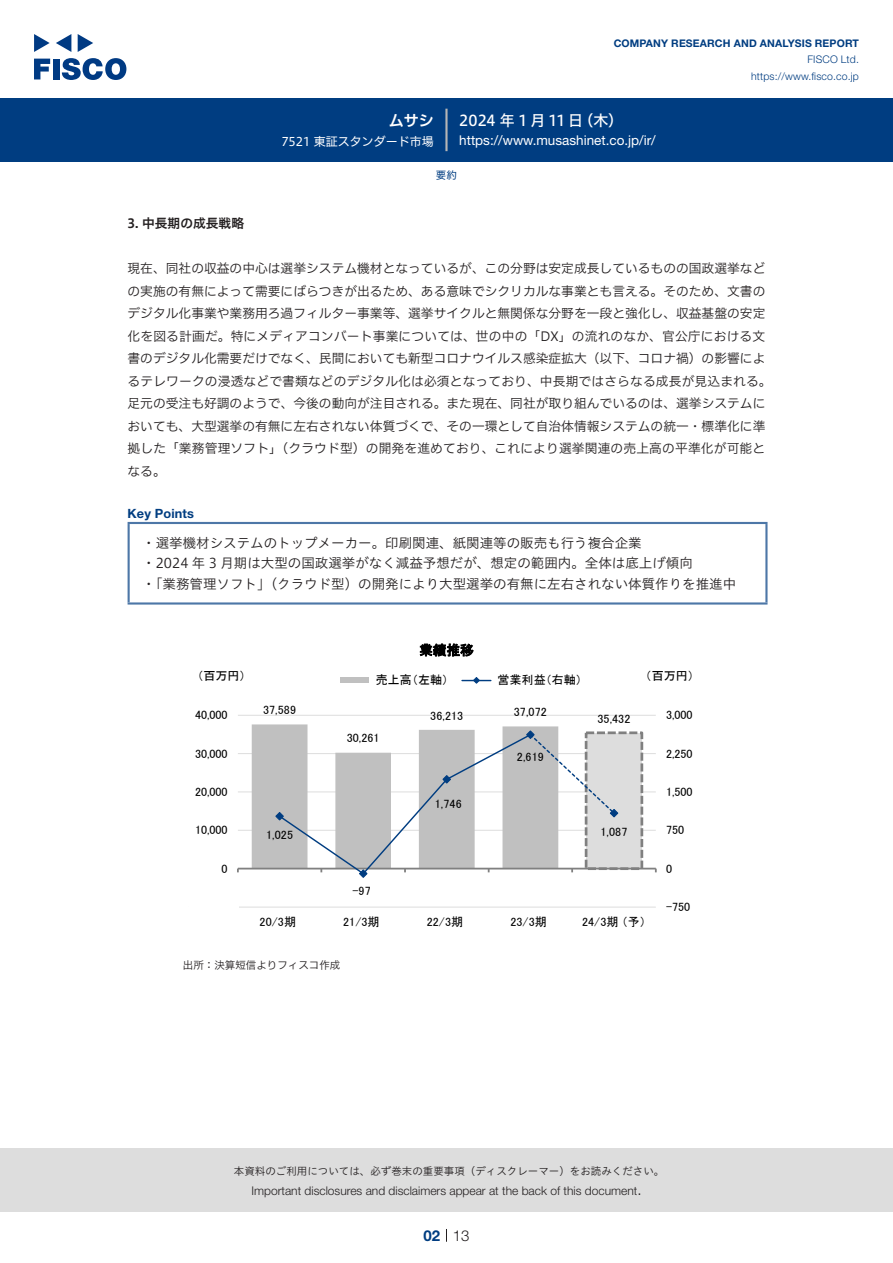
<style>
.page{position:relative;width:893px;height:1263px;background:#fff}
.page>*{position:absolute;margin:0;border:0;box-sizing:border-box;transform-origin:0 0}
.t1{font:15px "Hiragino UD Sans F Std N W5";color:#fff}
.t2{font:300 15px "Helvetica Neue LT Std";color:#231f20}
.t3{font:15px "Hiragino UD Sans F Std N W6";color:#fff}
.t4{font:700 15px "Helvetica Neue LT Std";color:#003d81}
.t5{font:13.5px/20.7px "Hiragino UD Sans Std W3";color:#231f20}
.t6{font:13.5px "Helvetica Neue LT Std";color:#fff}
.t7{font:13.5px "MS P Gothic";color:#000}
.t8{font:12.75px/22.5px "Hiragino UD Sans F Std N W3";color:#231f20}
.t9{font:12.75px "Hiragino UD Sans F Std N W6";color:#231f20}
.t10{font:700 12.75px "Helvetica Neue LT Std";letter-spacing:.015em;color:#003d81}
.t11{font:12px "MS P Gothic";letter-spacing:.005em;color:#000}
.t12{font:300 12px "Helvetica Neue LT Std";color:#231f20}
.t13{font:12px "Hiragino UD Sans F Std N W4";color:#fff}
.t14{font:10.5px "Hiragino UD Sans Std W3";color:#231f20}
.t15{font:700 10.5px "Helvetica Neue LT Std";letter-spacing:.015em;color:#003d81}
.t16{font:300 10.5px/16.5px "Helvetica Neue LT Std";letter-spacing:.015em;color:#003d81;text-align:right}
.t17{font:10.5px "Hiragino UD Sans F Std N W3";color:#231f20}
.t18{font:10.5px "Hiragino UD Sans F Std N W4";color:#003d81}
</style>
<div class="page">
<div style="left:0;top:1148px;width:893px;height:64px;background:#ddd"></div>
<svg style="left:34px;top:59px;width:16px;height:20px"></svg>
<div style="left:53px;top:59px;width:6px;height:20px;background:#003a83"></div>
<svg style="left:62px;top:58px;width:64px;height:22px"></svg>
<svg style="left:34px;top:34px;width:16px;height:18px"></svg>
<svg style="left:78px;top:34px;width:15px;height:18px"></svg>
<svg style="left:56px;top:34px;width:15px;height:18px"></svg>
<div style="left:0;top:98px;width:893px;height:64px;background:#003d81"></div>
<hr style="left:445px;top:109px;width:3px;height:42px;background:#b5b5b6">
<svg style="left:446px;top:1229px;width:1px;height:13px"></svg>
<hr style="left:128px;top:524px;width:2px;height:78px;background:#4d77a7">
<hr style="left:128px;top:522px;width:639px;height:2px;background:#4d77a7">
<hr style="left:765px;top:524px;width:2px;height:78px;background:#4d77a7">
<hr style="left:128px;top:602px;width:639px;height:2px;background:#4d77a7">
<hr style="left:238px;top:907px;width:418px;height:1px;background:#ddd">
<hr style="left:238px;top:830px;width:418px;height:1px;background:#ddd">
<hr style="left:238px;top:791px;width:418px;height:1px;background:#ddd">
<hr style="left:238px;top:753px;width:418px;height:1px;background:#ddd">
<hr style="left:238px;top:715px;width:418px;height:1px;background:#ddd">
<div style="left:586px;top:733px;width:56px;height:136px;background:#ddd"></div>
<div style="left:585px;top:731px;width:58px;height:139px;border:3px dashed #808080"></div>
<hr style="left:238px;top:868px;width:418px;height:1px;background:#808080">
<svg style="left:252px;top:724px;width:367px;height:154px"></svg>
<div style="left:340px;top:677px;width:29px;height:6px;background:#c0c0c0"></div>
<svg style="left:462px;top:677px;width:29px;height:7px"></svg>
<p class="t3" style="left:389px;top:109px;width:46px">ムサシ</p>
<p class="t13" style="left:281px;top:132px;width:154px">7521 東証スタンダード市場</p>
<p class="t15" style="left:614px;top:37px;width:247px">COMPANY RESEARCH AND ANALYSIS REPORT</p>
<p class="t16" style="left:751px;top:51px;width:109px">FISCO Ltd. https://www.fisco.co j p.</p>
<p class="t1" style="left:459px;top:109px;width:126px">2024 年 1 月 11 日</p>
<p class="t1" style="left:578px;top:109px;width:46px">（木(</p>
<p class="t6" style="left:459px;top:132px;width:198px">https://www.musashinet. c o j p. /i r/</p>
<p class="t18" style="left:436px;top:167px;width:22px">要約</p>
<p class="t9" style="left:128px;top:214px;width:118px">3. 中長期の成長戦略</p>
<p class="t8" style="left:128px;top:256px;width:646px">現在、同社の収益の中心は選挙システム機材となっているが、この分野は安定成長しているものの国政選挙などの実施の有無によって需要にばらつきが出るため、ある意味でシクリカルな事業とも言える。そのため、文書のデジタル化事業や業務用ろ過フィルター事業等、選挙サイクルと無関係な分野を一段と強化し、収益基盤の安定化を図る計画だ。特にメディアコンバート事業については、世の中の「DX」の流れのなか、官公庁における文書のデジタル化需要だけでなく、民間においても新型コロナウイルス感染症拡大（以下、コロナ禍）の影響によるテレワークの浸透などで書類などのデジタル化は必須となっており、中長期ではさらなる成長が見込まれる。足元の受注も好調のようで、今後の動向が注目される。また現在、同社が取り組んでいるのは、選挙システムにおいても、大型選挙の有無に左右されない体質づくで、その一環として自治体情報システムの統一・標準化に準拠した「業務管理ソフト」（クラウド型）の開発を進めており、これにより選挙関連の売上高の平準化が可能となる。</p>
<p class="t10" style="left:128px;top:505px;width:68px">Key Points</p>
<p class="t5" style="left:142px;top:531px;width:596px">・選挙機材システムのトップメーカー。印刷関連、紙関連等の販売も行う複合企業<br>・2024 年 3 月期は大型の国政選挙がなく減益予想だが、想定の範囲内。全体は底上げ傾向<br>・「業務管理ソフト」（クラウド型）の開発により大型選挙の有無に左右されない体質作りを推進中</p>
<p class="t7" style="left:419px;top:643px;width:56px">業績推移</p>
<p class="t11" style="left:197px;top:670px;width:50px">（百万円）</p>
<p class="t11" style="left:498px;top:674px;width:86px">営業利益（右軸）</p>
<p class="t11" style="left:376px;top:674px;width:74px">売上高（左軸）</p>
<p class="t11" style="left:646px;top:670px;width:50px">（百万円(</p>
<p class="t11" style="left:195px;top:709px;width:34px">40,000</p>
<p class="t11" style="left:263px;top:704px;width:34px">37,589</p>
<p class="t11" style="left:430px;top:709px;width:34px">36,213</p>
<p class="t11" style="left:514px;top:706px;width:34px">37,072</p>
<p class="t11" style="left:597px;top:712px;width:34px">35,432</p>
<p class="t11" style="left:666px;top:709px;width:28px">3,000</p>
<p class="t11" style="left:347px;top:732px;width:34px">30,261</p>
<p class="t11" style="left:195px;top:747px;width:34px">30,000</p>
<p class="t11" style="left:517px;top:750px;width:28px">2,619</p>
<p class="t11" style="left:666px;top:747px;width:28px">2,250</p>
<p class="t11" style="left:195px;top:785px;width:34px">20,000</p>
<p class="t11" style="left:666px;top:785px;width:28px">1,500</p>
<p class="t11" style="left:435px;top:798px;width:28px">1,746</p>
<p class="t11" style="left:195px;top:824px;width:34px">10,000</p>
<p class="t11" style="left:266px;top:828px;width:28px">1,025</p>
<p class="t11" style="left:600px;top:825px;width:28px">1,087</p>
<p class="t11" style="left:666px;top:824px;width:20px">750</p>
<p class="t11" style="left:221px;top:862px;width:8px">0</p>
<p class="t11" style="left:666px;top:862px;width:8px">0</p>
<p class="t11" style="left:353px;top:884px;width:20px">-97</p>
<p class="t11" style="left:666px;top:901px;width:26px">-750</p>
<p class="t11" style="left:260px;top:916px;width:38px">20/3期</p>
<p class="t11" style="left:343px;top:916px;width:38px">21/3期</p>
<p class="t17" style="left:183px;top:957px;width:159px">出所：決算短信よりフィスコ作成</p>
<p class="t11" style="left:427px;top:916px;width:38px">22/3期</p>
<p class="t11" style="left:510px;top:916px;width:38px">23/3期</p>
<p class="t11" style="left:582px;top:916px;width:65px">24/3期 予（ (</p>
<p class="t14" style="left:234px;top:1163px;width:432px">本資料のご利用については、必ず巻末の重要事項（ディスクレーマー）をお読みください。</p>
<p class="t2" style="left:637px;top:1180px;width:6px">.</p>
<p class="t12" style="left:251px;top:1183px;width:387px">Important disclosures and disclaimers appear at the back of this document</p>
<p class="t4" style="left:423px;top:1226px;width:18px">02</p>
<p class="t2" style="left:453px;top:1226px;width:18px">13</p>
</div>
